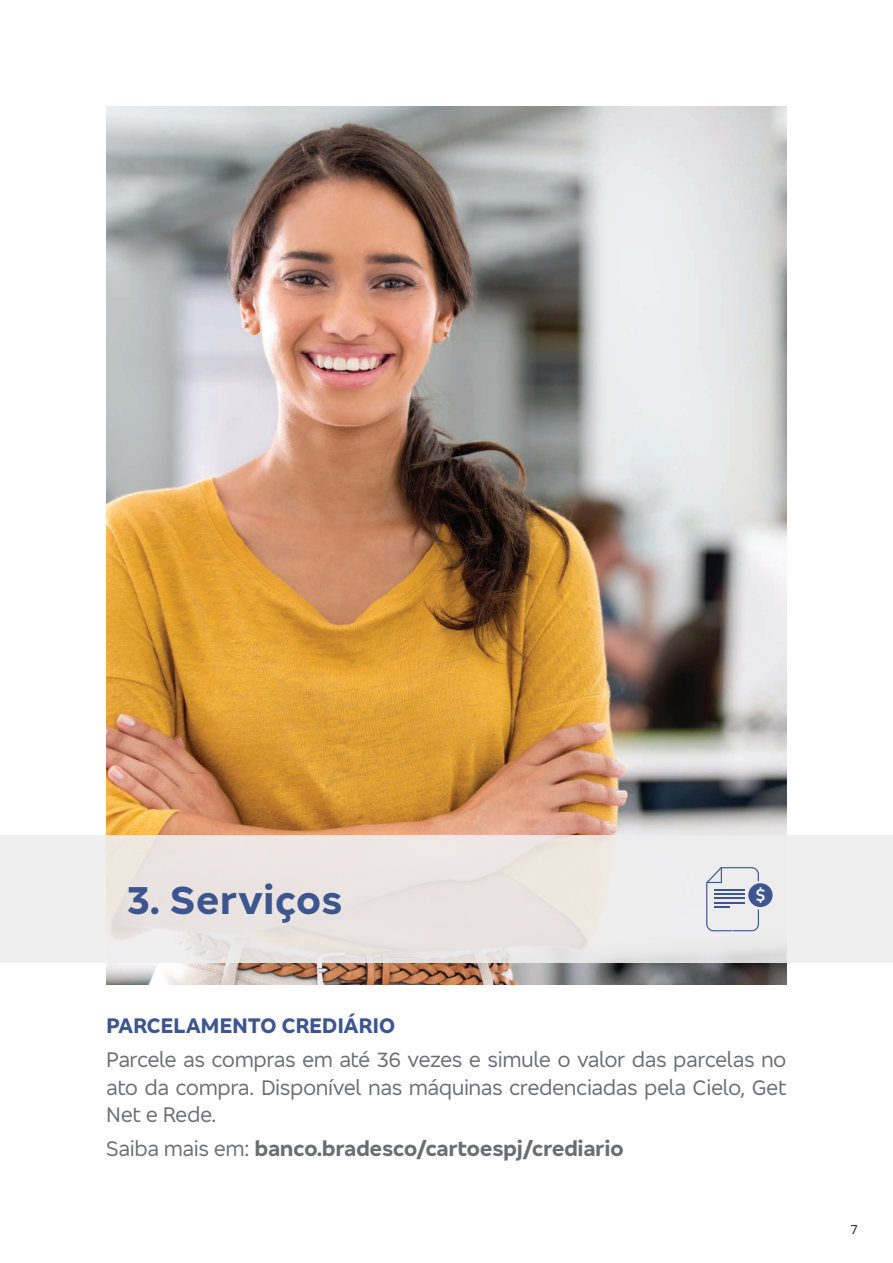
<style>
.page{position:relative;width:893px;height:1263px;background:#fff}
.page>*{position:absolute;margin:0;border:0;box-sizing:border-box;transform-origin:0 0}
.t1{font:700 40.5px "Bradesco Sans";color:#3d568f}
.t2{font:21.75px/27.8px "Bradesco Sans";letter-spacing:-.02em;color:#6c6d70;text-align:justify}
.t3{font:700 21.75px "Bradesco Sans";letter-spacing:-.02em;color:#6c6d70}
.t4{font:700 21.75px "Bradesco Sans";letter-spacing:-.02em;color:#3d568f}
.t5{font:13.5px "Bradesco Sans";color:#231f20}
.s1{font-weight:400}
</style>
<div class="page">
<img style="left:106px;top:106px;width:681px;height:878px">
<div style="left:0;top:835px;width:893px;height:128px;background:#ede7e4"></div>
<svg style="left:706px;top:867px;width:67px;height:64px"></svg>
<h1 class="t1" style="left:127px;top:874px;width:217px">3. Serviços</h1>
<p class="t4" style="left:106px;top:1011px;width:291px">PARCELAMENTO CREDIÁRIO</p>
<p class="t2" style="left:106px;top:1045px;width:682px">Parcele as compras em até 36 vezes e simule o valor das parcelas no ato da compra. Disponível nas máquinas credenciadas pela Cielo, Get Net e Rede.</p>
<p class="t3" style="left:106px;top:1135px;width:519px"><span class="s1">Saiba mais em:</span> banco.bradesco/cartoespj/crediario</p>
<p class="t5" style="left:850px;top:1221px;width:9px">7</p>
</div>
